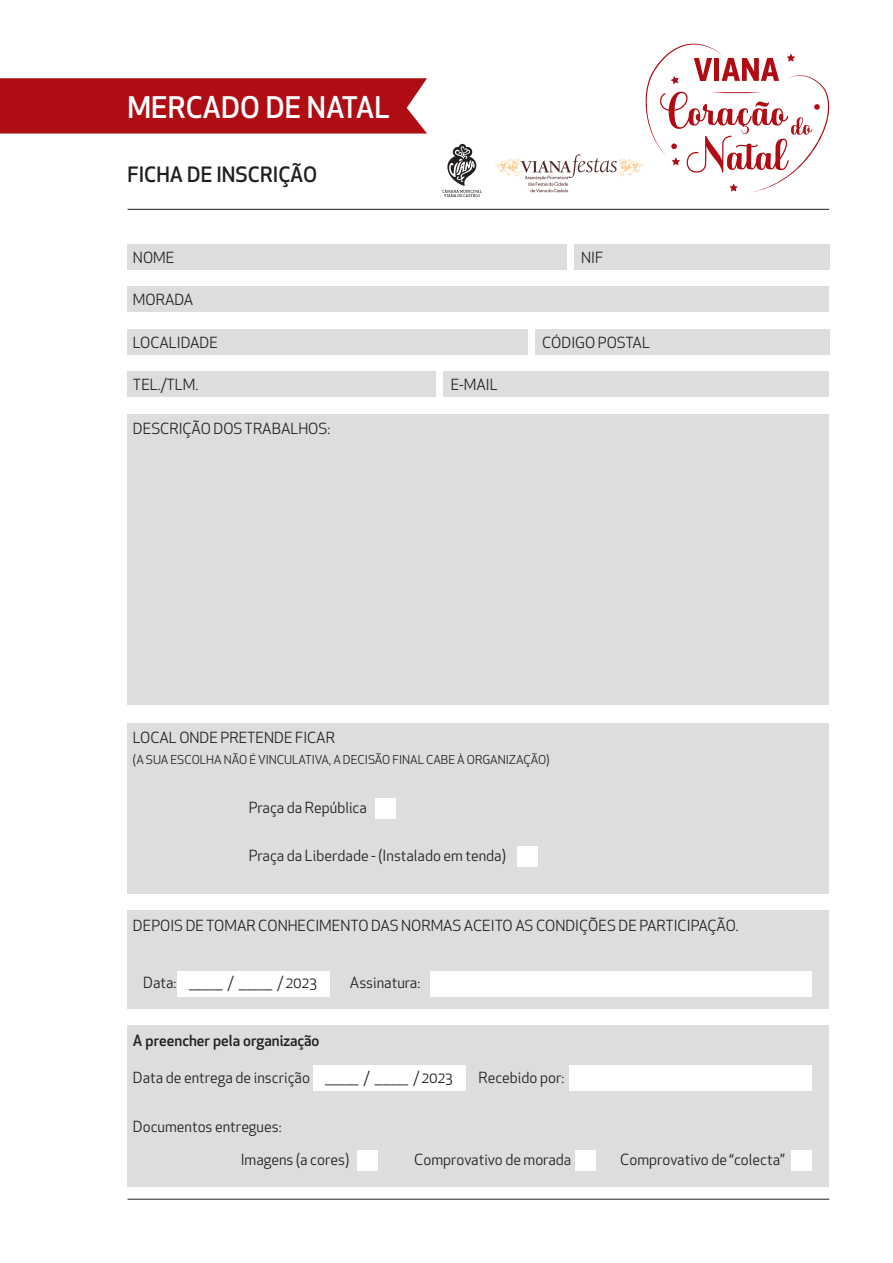
<style>
.page{position:relative;width:893px;height:1263px;background:#fff}
.page>*{position:absolute;margin:0;border:0;box-sizing:border-box;transform-origin:0 0}
.t1{font:500 29.1px "Apex New";color:#fff}
.t2{font:500 20.7px "Apex New";color:#231f20}
.t3{font:15px "Apex New";color:#231f20}
.t4{font:500 15px "Apex New";color:#231f20}
.t5{font:12px "Apex New";color:#231f20}
</style>
<div class="page">
<div style="left:128px;top:1025px;width:701px;height:162px;background:#dcdddf"></div>
<div style="left:128px;top:910px;width:701px;height:98px;background:#dcdddf"></div>
<div style="left:177px;top:971px;width:153px;height:25px;background:#fff"></div>
<hr style="left:128px;top:209px;width:701px;height:1px;background:#231f20">
<hr style="left:128px;top:1199px;width:701px;height:1px;background:#231f20">
<div style="left:0;top:78px;width:427px;height:56px;background:#af0c14"></div>
<svg style="left:645px;top:43px;width:185px;height:150px"></svg>
<div style="left:128px;top:244px;width:439px;height:26px;background:#dcdddf"></div>
<div style="left:574px;top:244px;width:255px;height:26px;background:#dcdddf"></div>
<div style="left:128px;top:287px;width:701px;height:25px;background:#dcdddf"></div>
<div style="left:128px;top:329px;width:400px;height:26px;background:#dcdddf"></div>
<div style="left:535px;top:329px;width:294px;height:26px;background:#dcdddf"></div>
<div style="left:128px;top:372px;width:308px;height:25px;background:#dcdddf"></div>
<div style="left:444px;top:372px;width:385px;height:25px;background:#dcdddf"></div>
<div style="left:128px;top:414px;width:701px;height:290px;background:#dcdddf"></div>
<div style="left:128px;top:723px;width:701px;height:170px;background:#dcdddf"></div>
<div style="left:375px;top:798px;width:21px;height:21px;background:#fff"></div>
<div style="left:517px;top:846px;width:21px;height:21px;background:#fff"></div>
<div style="left:431px;top:971px;width:381px;height:25px;background:#fff"></div>
<div style="left:313px;top:1065px;width:153px;height:26px;background:#fff"></div>
<div style="left:569px;top:1065px;width:243px;height:26px;background:#fff"></div>
<div style="left:357px;top:1150px;width:21px;height:21px;background:#fff"></div>
<div style="left:575px;top:1150px;width:21px;height:21px;background:#fff"></div>
<div style="left:791px;top:1150px;width:21px;height:21px;background:#fff"></div>
<img style="left:495px;top:151px;width:151px;height:42px">
<svg style="left:442px;top:144px;width:40px;height:53px"></svg>
<h1 class="t1" style="left:128px;top:88px;width:264px">MERCADO DE NATAL</h1>
<h2 class="t2" style="left:128px;top:160px;width:191px">FICHA DE INSCRIÇÃO</h2>
<p class="t3" style="left:133px;top:248px;width:43px">NOME</p>
<p class="t3" style="left:581px;top:248px;width:24px">NIF</p>
<p class="t3" style="left:133px;top:290px;width:62px">MORADA</p>
<p class="t3" style="left:133px;top:333px;width:86px">LOCALIDADE</p>
<p class="t3" style="left:542px;top:333px;width:109px">CÓDIGO POSTAL</p>
<p class="t3" style="left:133px;top:375px;width:67px">TEL./TLM.</p>
<p class="t3" style="left:451px;top:375px;width:49px">E-MAIL</p>
<p class="t3" style="left:133px;top:419px;width:199px">DESCRIÇÃO DOS TRABALHOS:</p>
<p class="t3" style="left:133px;top:728px;width:204px">LOCAL ONDE PRETENDE FICAR</p>
<p class="t5" style="left:133px;top:752px;width:418px">(A SUA ESCOLHA NÃO É VINCULATIVA, A DECISÃO FINAL CABE À ORGANIZAÇÃO)</p>
<p class="t3" style="left:249px;top:798px;width:120px">Praça da República</p>
<p class="t3" style="left:249px;top:846px;width:259px">Praça da Liberdade - (Instalado em tenda)</p>
<p class="t3" style="left:133px;top:915px;width:607px">DEPOIS DE TOMAR CONHECIMENTO DAS NORMAS ACEITO AS CONDIÇÕES DE PARTICIPAÇÃO.</p>
<p class="t3" style="left:143px;top:973px;width:175px">Data: ________ / ________ / 2023</p>
<p class="t3" style="left:350px;top:973px;width:72px">Assinatura:</p>
<p class="t4" style="left:133px;top:1030px;width:188px">A preencher pela organização</p>
<p class="t3" style="left:133px;top:1067px;width:179px">Data de entrega de inscrição</p>
<p class="t3" style="left:133px;top:1117px;width:150px">Documentos entregues:</p>
<p class="t3" style="left:325px;top:1067px;width:129px">________ / ________ / 2023</p>
<p class="t3" style="left:478px;top:1067px;width:87px">Recebido por:</p>
<p class="t3" style="left:241px;top:1150px;width:110px">Imagens (a cores)</p>
<p class="t3" style="left:414px;top:1150px;width:159px">Comprovativo de morada</p>
<p class="t3" style="left:620px;top:1150px;width:166px">Comprovativo de “colecta”</p>
</div>
